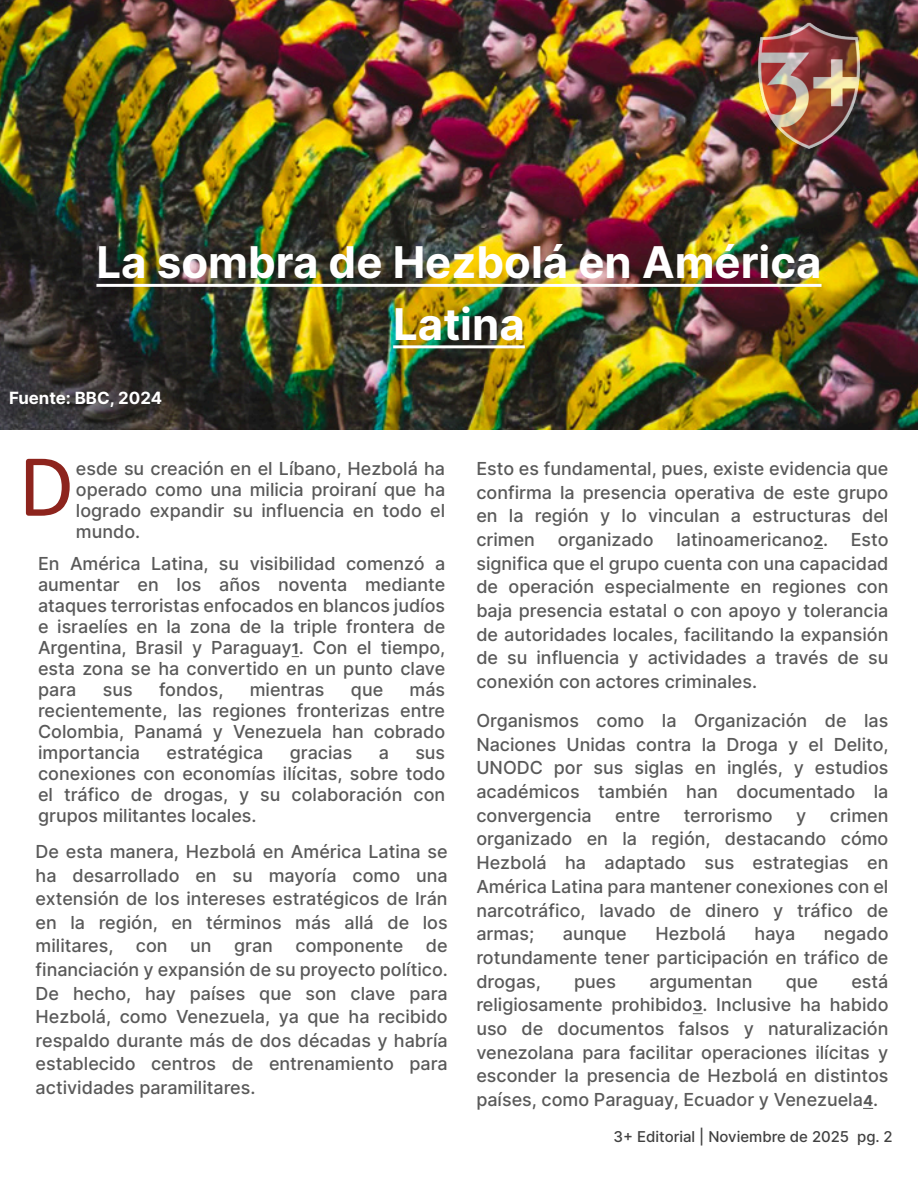
<style>
.page{position:relative;width:918px;height:1188px;background:#fff}
.page>*{position:absolute;margin:0;border:0;box-sizing:border-box;transform-origin:0 0}
.t1{font:90px "Calibri";color:#8d241d}
.t2{font:700 43.8px/61.5px "Inter";color:#fff;text-align:center}
.t3{font:500 18px/23.7px "Inter";color:#595959;text-align:justify}
.t4{font:700 16.8px "Inter";color:#fff}
.t5{font:500 15px "Inter";color:#404040}
.s1{font-weight:700;font-size:15px}
</style>
<div class="page">
<img style="left:0;top:0;width:918px;height:429px">
<hr style="left:96px;top:284px;width:726px;height:3px;background:#fff">
<hr style="left:393px;top:345px;width:132px;height:3px;background:#fff">
<img style="left:759px;top:23px;width:111px;height:126px">
<h2 class="t2" style="left:96px;top:230px;width:727px">La sombra de Hezbolá en América<br>Latina</h2>
<p class="t4" style="left:9px;top:385px;width:154px">Fuente: BBC, 2024</p>
<h1 class="t1" style="left:18px;top:423px;width:57px">D</h1>
<p class="t3" style="left:76px;top:457px;width:371px;line-height:21px">esde su creación en el Líbano, Hezbolá ha operado como una milicia proiraní que ha logrado expandir su influencia en todo el mundo.</p>
<p class="t3" style="left:476px;top:456px;width:414px">Esto es fundamental, pues, existe evidencia que confirma la presencia operativa de este grupo en la región y lo vinculan a estructuras del crimen</p>
<p class="t3" style="left:558px;top:527px;width:97px">organizado</p>
<p class="t3" style="left:676px;top:527px;width:153px">latinoamericano<span class="s1">2</span>.</p>
<p class="t3" style="left:476px;top:527px;width:414px;text-indent:374px">Esto significa que el grupo cuenta con una capacidad de operación especialmente en regiones con baja presencia estatal o con apoyo y tolerancia de autoridades locales, facilitando la expansión de su influencia y actividades a través de su conexión con actores criminales.</p>
<p class="t3" style="left:38px;top:553px;width:409px;line-height:21px">En América Latina, su visibilidad comenzó a aumentar en los años noventa mediante ataques terroristas enfocados en blancos judíos e israelíes en la zona de la triple frontera de Argentina, Brasil y Paraguay<span class="s1">1</span>. Con el tiempo, esta zona se ha convertido en un punto clave para</p>
<p class="t3" style="left:38px;top:679px;width:409px;line-height:21px;text-indent:371px">más recientemente, las regiones fronterizas entre Colombia, Panamá y Venezuela han cobrado importancia</p>
<p class="t3" style="left:103px;top:677px;width:31px">sus</p>
<p class="t3" style="left:159px;top:677px;width:66px">fondos,</p>
<p class="t3" style="left:250px;top:677px;width:76px">mientras</p>
<p class="t3" style="left:351px;top:677px;width:34px">que</p>
<p class="t3" style="left:476px;top:708px;width:414px">Organismos como la Organización de las Naciones Unidas contra la Droga y el Delito, UNODC por sus siglas en inglés, y estudios académicos también han documentado la convergencia</p>
<p class="t3" style="left:167px;top:740px;width:98px">estratégica</p>
<p class="t3" style="left:290px;top:740px;width:64px">gracias</p>
<p class="t3" style="left:379px;top:740px;width:12px">a</p>
<p class="t3" style="left:38px;top:741px;width:409px;line-height:21px;text-indent:377px">sus conexiones con economías ilícitas, sobre todo el tráfico de drogas, y su colaboración con grupos militantes locales.</p>
<p class="t3" style="left:476px;top:803px;width:414px;text-indent:353px">crimen organizado en la región, destacando cómo Hezbolá ha adaptado sus estrategias en América Latina para mantener conexiones con el narcotráfico, lavado de dinero y tráfico de armas;</p>
<p class="t3" style="left:615px;top:803px;width:46px">entre</p>
<p class="t3" style="left:684px;top:803px;width:90px">terrorismo</p>
<p class="t3" style="left:796px;top:803px;width:12px">y</p>
<p class="t3" style="left:36px;top:839px;width:414px">De esta manera, Hezbolá en América Latina se ha desarrollado en su mayoría como una extensión de los intereses estratégicos de Irán en la región, en términos más allá de los militares, con</p>
<p class="t3" style="left:563px;top:921px;width:65px">aunque</p>
<p class="t3" style="left:655px;top:921px;width:72px">Hezbolá</p>
<p class="t3" style="left:755px;top:921px;width:42px">haya</p>
<p class="t3" style="left:476px;top:921px;width:414px;text-indent:348px">negado rotundamente tener participación en tráfico de drogas,</p>
<p class="t3" style="left:36px;top:934px;width:414px;text-indent:390px">de financiación y expansión de su proyecto político.<br>De hecho, hay países que son clave para Hezbolá, como Venezuela, ya que ha recibido respaldo durante más de dos décadas y habría establecido centros de entrenamiento para actividades paramilitares.</p>
<p class="t3" style="left:190px;top:934px;width:23px">un</p>
<p class="t3" style="left:234px;top:934px;width:40px">gran</p>
<p class="t3" style="left:296px;top:934px;width:109px">componente</p>
<p class="t3" style="left:476px;top:969px;width:414px;text-indent:375px">está religiosamente prohibido<span class="s1">3</span>. Inclusive ha habido uso de documentos falsos y naturalización venezolana para facilitar operaciones ilícitas y esconder la presencia de Hezbolá en distintos países, como Paraguay, Ecuador y Venezuela<span class="s1">4</span>.</p>
<p class="t3" style="left:574px;top:969px;width:43px">pues</p>
<p class="t3" style="left:649px;top:969px;width:105px">argumentan</p>
<p class="t3" style="left:786px;top:969px;width:34px">que</p>
<p class="t5" style="left:614px;top:1126px;width:281px">3+ Editorial | Noviembre de 2025 pg. 2</p>
</div>
